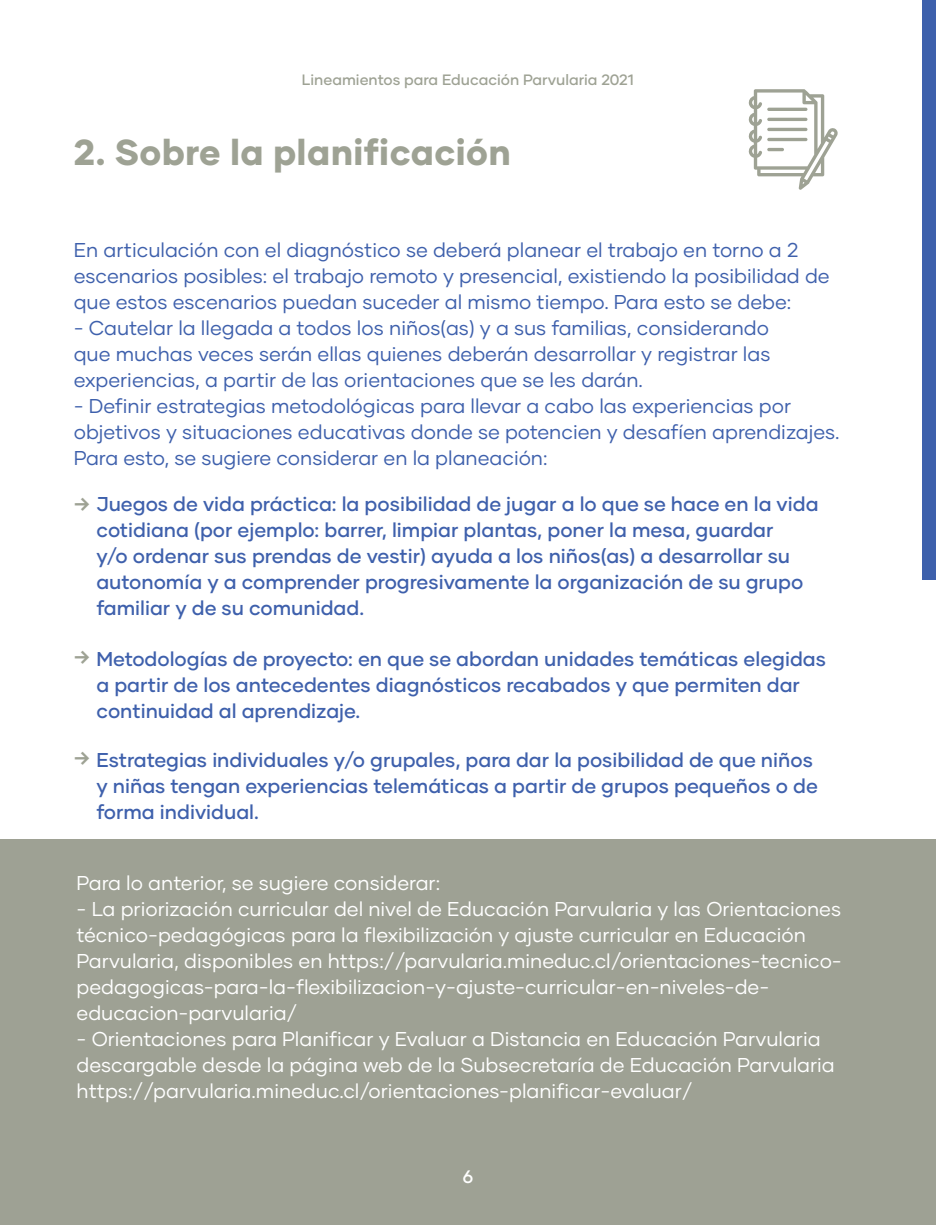
<style>
.page{position:relative;width:936px;height:1225px;background:#fff}
.page>*{position:absolute;margin:0;border:0;box-sizing:border-box;transform-origin:0 0}
.t1{font:800 36px "Gilmer";letter-spacing:.01em;color:#9ea294}
.t2{font:500 20px/26px "Gilmer";color:#3e60ac}
.t3{font:20px/26px "Gilmer";color:#3e60ac}
.t4{font:20px/26px "Gilmer";color:#fff}
.t5{font:500 18px "Gilmer";color:#fff}
.t6{font:500 15px "Gilmer";color:#9ea294}
.s1{font-weight:700;color:#9ea294}
</style>
<div class="page">
<div style="left:0;top:839px;width:935px;height:386px;background:#9ea194"></div>
<svg style="left:748px;top:89px;width:90px;height:101px"></svg>
<div style="left:922px;top:0;width:13px;height:579px;background:#3d60ac"></div>
<p class="t6" style="left:302px;top:70px;width:333px">Lineamientos para Educación Parvularia 2021</p>
<h1 class="t1" style="left:74px;top:129px;width:439px">2. Sobre la planificación</h1>
<p class="t3" style="left:74px;top:236px;width:757px">En articulación con el diagnóstico se deberá planear el trabajo en torno a 2 escenarios posibles: el trabajo remoto y presencial, existiendo la posibilidad de que estos escenarios puedan suceder al mismo tiempo. Para esto se debe:</p>
<p class="t3" style="left:74px;top:314px;width:698px;text-align:justify">- Cautelar la llegada a todos los niños(as) y a sus familias, considerando que muchas veces serán ellas quienes deberán desarrollar y registrar las experiencias, a partir de las orientaciones que se les darán.</p>
<p class="t3" style="left:74px;top:392px;width:767px">- Definir estrategias metodológicas para llevar a cabo las experiencias por objetivos y situaciones educativas donde se potencien y desafíen aprendizajes.<br>Para esto, se sugiere considerar en la planeación:</p>
<p class="t2" style="left:96px;top:491px;width:723px;text-indent:-23px"><span class="s1">→</span> Juegos de vida práctica: la posibilidad de jugar a lo que se hace en la vida cotidiana (por ejemplo: barrer, limpiar plantas, poner la mesa, guardar<br>y/o ordenar sus prendas de vestir) ayuda a los niños(as) a desarrollar su autonomía y a comprender progresivamente la organización de su grupo familiar y de su comunidad.</p>
<p class="t2" style="left:96px;top:646px;width:731px;text-indent:-23px"><span class="s1">→</span> Metodologías de proyecto: en que se abordan unidades temáticas elegidas a partir de los antecedentes diagnósticos recabados y que permiten dar continuidad al aprendizaje.</p>
<p class="t2" style="left:96px;top:746px;width:722px;text-indent:-23px"><span class="s1">→</span> Estrategias individuales y/o grupales, para dar la posibilidad de que niños y niñas tengan experiencias telemáticas a partir de grupos pequeños o de forma individual.</p>
<p class="t4" style="left:77px;top:870px;width:365px">Para lo anterior, se sugiere considerar:</p>
<p class="t4" style="left:77px;top:896px;width:766px">- La priorización curricular del nivel de Educación Parvularia y las Orientaciones técnico-pedagógicas para la flexibilización y ajuste curricular en Educación Parvularia, disponibles en https://parvularia.mineduc.cl/orientaciones-tecnico&shy;pedagogicas-para-la-flexibilizacion-y-ajuste-curricular-en-niveles-de&shy;educacion-parvularia/</p>
<p class="t4" style="left:77px;top:1026px;width:759px">- Orientaciones para Planificar y Evaluar a Distancia en Educación Parvularia descargable desde la página web de la Subsecretaría de Educación Parvularia https://parvularia.mineduc.cl/orientaciones-planificar-evaluar/</p>
<p class="t5" style="left:463px;top:1165px;width:12px">6</p>
</div>
